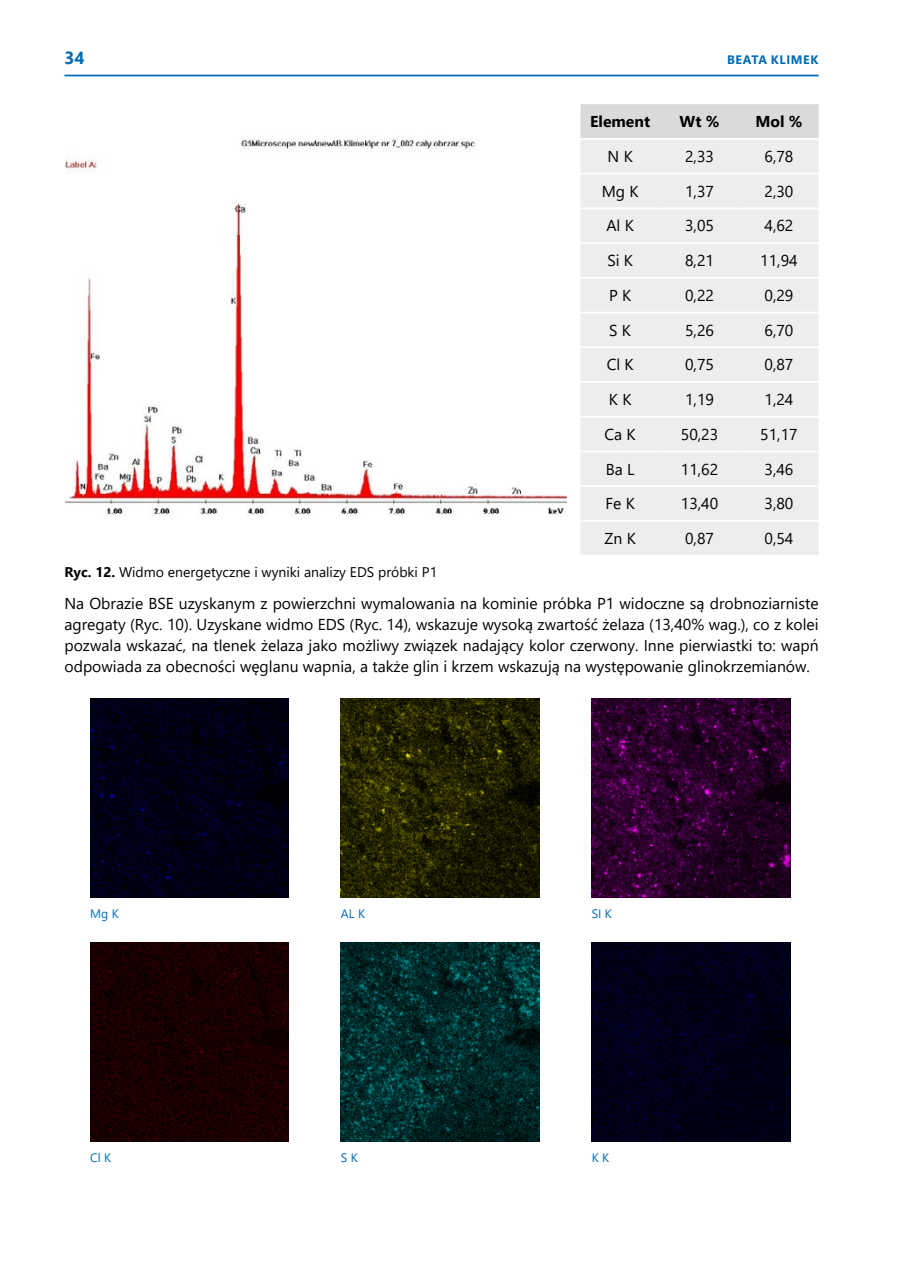
<style>
.page{position:relative;width:903px;height:1275px;background:#fff}
.page>*{position:absolute;margin:0;border:0;box-sizing:border-box;transform-origin:0 0}
.t1{font:700 17.5px "Segoe UI";color:#006ab3}
.t2{font:15.75px/21px "Segoe UI";color:#000;text-align:justify}
.t3{font:700 15.75px "Segoe UI";color:#000}
.t4{font:14px "Segoe UI";color:#000}
.t5{font:12.25px "Segoe UI";color:#006ab3}
.t6{font:700 12.25px "Segoe UI";letter-spacing:.06em;color:#006ab3}
.s1{font-weight:700}
</style>
<div class="page">
<hr style="left:64px;top:75px;width:755px;height:1px;background:#006ab3">
<div style="left:580px;top:104px;width:239px;height:34px;background:#d9dadb"></div>
<div style="left:581px;top:140px;width:238px;height:415px;background:#eceded"></div>
<hr style="left:580px;top:173px;width:80px;height:1px;background:#fff">
<hr style="left:660px;top:173px;width:79px;height:1px;background:#fff">
<hr style="left:739px;top:173px;width:80px;height:1px;background:#fff">
<hr style="left:580px;top:207px;width:80px;height:2px;background:#fff">
<hr style="left:660px;top:207px;width:79px;height:2px;background:#fff">
<hr style="left:739px;top:207px;width:80px;height:2px;background:#fff">
<hr style="left:580px;top:242px;width:80px;height:2px;background:#fff">
<hr style="left:660px;top:242px;width:79px;height:2px;background:#fff">
<hr style="left:739px;top:242px;width:80px;height:2px;background:#fff">
<hr style="left:580px;top:277px;width:80px;height:2px;background:#fff">
<hr style="left:660px;top:277px;width:79px;height:2px;background:#fff">
<hr style="left:739px;top:277px;width:80px;height:2px;background:#fff">
<hr style="left:580px;top:312px;width:80px;height:1px;background:#fff">
<hr style="left:660px;top:312px;width:79px;height:1px;background:#fff">
<hr style="left:739px;top:312px;width:80px;height:1px;background:#fff">
<hr style="left:580px;top:346px;width:80px;height:2px;background:#fff">
<hr style="left:660px;top:346px;width:79px;height:2px;background:#fff">
<hr style="left:739px;top:346px;width:80px;height:2px;background:#fff">
<hr style="left:580px;top:381px;width:80px;height:2px;background:#fff">
<hr style="left:660px;top:381px;width:79px;height:2px;background:#fff">
<hr style="left:739px;top:381px;width:80px;height:2px;background:#fff">
<hr style="left:580px;top:416px;width:80px;height:2px;background:#fff">
<hr style="left:660px;top:416px;width:79px;height:2px;background:#fff">
<hr style="left:739px;top:416px;width:80px;height:2px;background:#fff">
<hr style="left:580px;top:451px;width:80px;height:1px;background:#fff">
<hr style="left:660px;top:451px;width:79px;height:1px;background:#fff">
<hr style="left:739px;top:451px;width:80px;height:1px;background:#fff">
<hr style="left:580px;top:485px;width:80px;height:2px;background:#fff">
<hr style="left:660px;top:485px;width:79px;height:2px;background:#fff">
<hr style="left:739px;top:485px;width:80px;height:2px;background:#fff">
<hr style="left:580px;top:520px;width:80px;height:2px;background:#fff">
<hr style="left:660px;top:520px;width:79px;height:2px;background:#fff">
<hr style="left:739px;top:520px;width:80px;height:2px;background:#fff">
<img style="left:65px;top:139px;width:501px;height:376px">
<img style="left:90px;top:699px;width:199px;height:198px">
<img style="left:341px;top:699px;width:198px;height:198px">
<img style="left:592px;top:699px;width:198px;height:198px">
<img style="left:90px;top:943px;width:199px;height:198px">
<img style="left:341px;top:943px;width:198px;height:198px">
<img style="left:592px;top:943px;width:198px;height:198px">
<p class="t1" style="left:64px;top:42px;width:22px">34</p>
<p class="t6" style="left:727px;top:49px;width:92px">Beata Klimek</p>
<p class="t3" style="left:590px;top:107px;width:61px">Element</p>
<p class="t3" style="left:679px;top:107px;width:41px">Wt %</p>
<p class="t3" style="left:755px;top:107px;width:49px">Mol %</p>
<p class="t2" style="left:607px;top:145px;width:27px">N K</p>
<p class="t2" style="left:685px;top:145px;width:30px">2,33</p>
<p class="t2" style="left:764px;top:145px;width:30px">6,78</p>
<p class="t2" style="left:602px;top:179px;width:38px">Mg K</p>
<p class="t2" style="left:685px;top:179px;width:30px">1,37</p>
<p class="t2" style="left:764px;top:179px;width:30px">2,30</p>
<p class="t2" style="left:606px;top:214px;width:29px">Al K</p>
<p class="t2" style="left:685px;top:214px;width:30px">3,05</p>
<p class="t2" style="left:764px;top:214px;width:30px">4,62</p>
<p class="t2" style="left:607px;top:249px;width:27px">Si K</p>
<p class="t2" style="left:685px;top:249px;width:30px">8,21</p>
<p class="t2" style="left:760px;top:249px;width:39px">11,94</p>
<p class="t2" style="left:609px;top:283px;width:24px">P K</p>
<p class="t2" style="left:685px;top:283px;width:30px">0,22</p>
<p class="t2" style="left:764px;top:283px;width:30px">0,29</p>
<p class="t2" style="left:609px;top:318px;width:23px">S K</p>
<p class="t2" style="left:685px;top:318px;width:30px">5,26</p>
<p class="t2" style="left:764px;top:318px;width:30px">6,70</p>
<p class="t2" style="left:607px;top:353px;width:29px">Cl K</p>
<p class="t2" style="left:685px;top:353px;width:30px">0,75</p>
<p class="t2" style="left:764px;top:353px;width:30px">0,87</p>
<p class="t2" style="left:609px;top:388px;width:24px">K K</p>
<p class="t2" style="left:685px;top:388px;width:30px">1,19</p>
<p class="t2" style="left:764px;top:388px;width:30px">1,24</p>
<p class="t2" style="left:604px;top:422px;width:33px">Ca K</p>
<p class="t2" style="left:681px;top:422px;width:39px">50,23</p>
<p class="t2" style="left:760px;top:422px;width:39px">51,17</p>
<p class="t2" style="left:606px;top:457px;width:30px">Ba L</p>
<p class="t2" style="left:681px;top:457px;width:39px">11,62</p>
<p class="t2" style="left:764px;top:457px;width:30px">3,46</p>
<p class="t2" style="left:605px;top:492px;width:31px">Fe K</p>
<p class="t2" style="left:681px;top:492px;width:39px">13,40</p>
<p class="t2" style="left:764px;top:492px;width:30px">3,80</p>
<p class="t2" style="left:604px;top:526px;width:33px">Zn K</p>
<p class="t2" style="left:685px;top:526px;width:30px">0,87</p>
<p class="t2" style="left:764px;top:526px;width:30px">0,54</p>
<p class="t4" style="left:64px;top:559px;width:374px"><span class="s1">Ryc. 12.</span> Widmo energetyczne i wyniki analizy EDS próbki P1</p>
<p class="t2" style="left:64px;top:592px;width:756px">Na Obrazie BSE uzyskanym z powierzchni wymalowania na kominie próbka P1 widoczne są drobnoziarniste agregaty (Ryc. 10). Uzyskane widmo EDS (Ryc. 14), wskazuje wysoką zwartość żelaza (13,40% wag.), co z kolei pozwala wskazać, na tlenek żelaza jako możliwy związek nadający kolor czerwony. Inne pierwiastki to: wapń odpowiada za obecności węglanu wapnia, a także glin i krzem wskazują na występowanie glinokrzemianów.</p>
<p class="t5" style="left:90px;top:902px;width:30px">Mg K</p>
<p class="t5" style="left:341px;top:902px;width:26px">AL K</p>
<p class="t5" style="left:592px;top:902px;width:22px">SI K</p>
<p class="t5" style="left:90px;top:1146px;width:23px">Cl K</p>
<p class="t5" style="left:341px;top:1146px;width:18px">S K</p>
<p class="t5" style="left:592px;top:1146px;width:19px">K K</p>
</div>
